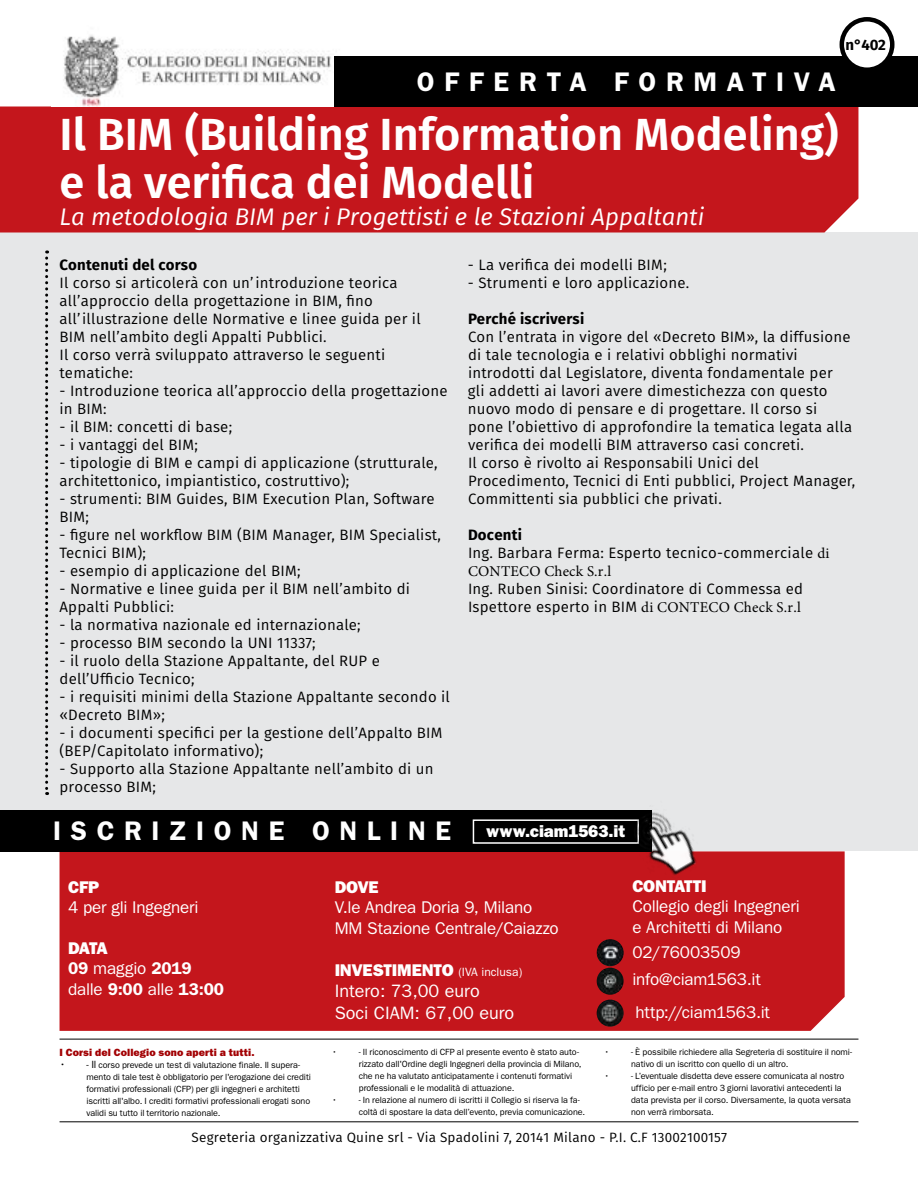
<style>
.page{position:relative;width:918px;height:1188px;background:#fff}
.page>*{position:absolute;margin:0;border:0;box-sizing:border-box;transform-origin:0 0}
.TITOLO_GROSSO_CHIARO{font:600 45px/48px "Fira Sans";color:#fff}
.t1{font:600 27px "Franklin Gothic";letter-spacing:.36em;color:#fff}
.SOMMARIO_CHIARO_CORS{font:italic 24px "Fira Sans";color:#fff}
.t2{font:18px "Franklin Gothic";color:#fff}
.t3{font:17.1px "Franklin Gothic";letter-spacing:-.01em;color:#fff}
.t4{font:800 17.1px "Franklin Gothic";letter-spacing:-.01em;color:#fff}
.t5{font:600 17.1px "Franklin Gothic";letter-spacing:-.01em;color:#fff}
.TESTO_BASE{font:15px/18px "Fira Sans";letter-spacing:.015em;color:#000}
.TESTO_BASE-2{font:700 15px "Fira Sans";letter-spacing:.015em;color:#000}
.TESTO_BASE-3{font:13.5px "Fira Sans";letter-spacing:.015em;color:#000}
.t6{font:800 10.5px "Franklin Gothic";letter-spacing:.01em;color:#a20003}
.t7{font:9px/12px "Franklin Gothic";letter-spacing:-.01em;color:#000}
.s1{font-weight:700}
.s2{font-family:"Minion Pro"}
.s3{font-weight:400}
.s4{font-weight:600}
.s5{font-size:10.5px}
.s6{font-weight:400;font-size:12px}
</style>
<div class="page">
<div style="left:0;top:232px;width:918px;height:619px;background:#e6e7e8"></div>
<div style="left:0;top:107px;width:858px;height:126px;background:#c4161c"></div>
<div style="left:60px;top:851px;width:785px;height:180px;background:#c4161c"></div>
<svg style="left:45px;top:250px;width:3px;height:545px"></svg>
<img style="left:597px;top:939px;width:27px;height:27px;border-radius:14px">
<img style="left:597px;top:968px;width:27px;height:27px;border-radius:14px">
<img style="left:597px;top:1000px;width:27px;height:27px;border-radius:14px">
<hr style="left:60px;top:1039px;width:798px;height:1px;background:#000">
<hr style="left:60px;top:1121px;width:798px;height:1px;background:#000">
<img style="left:63px;top:35px;width:272px;height:71px">
<div style="left:335px;top:56px;width:583px;height:50px;background:#000"></div>
<div style="left:0;top:810px;width:651px;height:41px;background:#000"></div>
<div style="left:473px;top:819px;width:166px;height:25px;border:2px solid #fff"></div>
<img style="left:621px;top:810px;width:88px;height:80px">
<div style="left:842px;top:19px;width:50px;height:51px;background:#fff;border-radius:50%"></div>
<div style="left:840px;top:17px;width:55px;height:55px;border:4px solid #000;border-radius:50%"></div>
<p class="TESTO_BASE-2" style="left:846px;top:32px;width:42px">n°402</p>
<p class="t1" style="left:417px;top:65px;width:420px">OFFERTA FORMATIVA</p>
<p class="TITOLO_GROSSO_CHIARO" style="left:60px;top:107px;width:781px">Il BIM (Building Information Modeling) e la verifica dei Modelli</p>
<p class="SOMMARIO_CHIARO_CORS" style="left:60px;top:199px;width:646px">La metodologia BIM per i Progettisti e le Stazioni Appaltanti</p>
<p class="TESTO_BASE-2" style="left:60px;top:252px;width:139px">Contenuti del corso</p>
<p class="TESTO_BASE" style="left:60px;top:273px;width:363px">Il corso si articolerà con un’introduzione teorica all’approccio della progettazione in BIM, fino all’illustrazione delle Normative e linee guida per il BIM nell’ambito degli Appalti Pubblici.</p>
<p class="TESTO_BASE" style="left:60px;top:345px;width:327px">Il corso verrà sviluppato attraverso le seguenti tematiche:</p>
<p class="TESTO_BASE" style="left:60px;top:381px;width:390px">- Introduzione teorica all’approccio della progettazione in BIM:</p>
<p class="TESTO_BASE" style="left:60px;top:417px;width:174px">- il BIM: concetti di base;</p>
<p class="TESTO_BASE" style="left:60px;top:435px;width:140px">- i vantaggi del BIM;</p>
<p class="TESTO_BASE" style="left:60px;top:453px;width:380px">- tipologie di BIM e campi di applicazione (strutturale, architettonico, impiantistico, costruttivo);</p>
<p class="TESTO_BASE" style="left:60px;top:489px;width:377px">- strumenti: BIM Guides, BIM Execution Plan, Software<br>BIM;</p>
<p class="TESTO_BASE" style="left:60px;top:525px;width:383px">- figure nel workflow BIM (BIM Manager, BIM Specialist,<br>Tecnici BIM);</p>
<p class="TESTO_BASE" style="left:60px;top:561px;width:243px">- esempio di applicazione del BIM;</p>
<p class="TESTO_BASE" style="left:60px;top:579px;width:352px">- Normative e linee guida per il BIM nell’ambito di<br>Appalti Pubblici:</p>
<p class="TESTO_BASE" style="left:60px;top:615px;width:303px">- la normativa nazionale ed internazionale;</p>
<p class="TESTO_BASE" style="left:60px;top:633px;width:258px">- processo BIM secondo la UNI 11337;</p>
<p class="TESTO_BASE" style="left:60px;top:651px;width:322px">- il ruolo della Stazione Appaltante, del RUP e dell’Ufficio Tecnico;</p>
<p class="TESTO_BASE" style="left:60px;top:687px;width:392px">- i requisiti minimi della Stazione Appaltante secondo il «Decreto BIM»;</p>
<p class="TESTO_BASE" style="left:60px;top:723px;width:385px">- i documenti specifici per la gestione dell’Appalto BIM (BEP/Capitolato informativo);</p>
<p class="TESTO_BASE" style="left:60px;top:759px;width:376px">- Supporto alla Stazione Appaltante nell’ambito di un processo BIM;</p>
<p class="TESTO_BASE" style="left:468px;top:255px;width:200px">- La verifica dei modelli BIM;</p>
<p class="TESTO_BASE" style="left:468px;top:273px;width:223px">- Strumenti e loro applicazione.</p>
<p class="TESTO_BASE" style="left:468px;top:309px;width:389px"><span class="s1">Perché iscriversi<br></span>Con l’entrata in vigore del «Decreto BIM», la diffusione di tale tecnologia e i relativi obblighi normativi introdotti dal Legislatore, diventa fondamentale per<br>gli addetti ai lavori avere dimestichezza con questo nuovo modo di pensare e di progettare. Il corso si pone l’obiettivo di approfondire la tematica legata alla verifica dei modelli BIM attraverso casi concreti.<br>Il corso è rivolto ai Responsabili Unici del Procedimento, Tecnici di Enti pubblici, Project Manager, Committenti sia pubblici che privati.</p>
<p class="TESTO_BASE" style="left:468px;top:525px;width:363px"><span class="s1">Docenti<br></span>Ing. Barbara Ferma: Esperto tecnico-commerciale <span class="s2">di CONTECO Check S.r.l<br></span>Ing. Ruben Sinisi: Coordinatore di Commessa ed Ispettore esperto in BIM <span class="s2">di CONTECO Check S.r.l</span></p>
<p class="t1" style="left:53px;top:815px;width:400px">ISCRIZIONE ONLINE</p>
<p class="t4" style="left:486px;top:822px;width:141px">www.ciam1563.it</p>
<p class="t4" style="left:68px;top:877px;width:33px">CFP</p>
<p class="t3" style="left:68px;top:897px;width:132px">4 per gli Ingegneri</p>
<p class="t4" style="left:68px;top:938px;width:41px">DATA</p>
<p class="t5" style="left:68px;top:958px;width:125px">09 <span class="s3">maggio</span> 2019</p>
<p class="t3" style="left:68px;top:979px;width:158px">dalle <span class="s4">9:00</span> alle <span class="s4">13:00</span></p>
<p class="t6" style="left:60px;top:1046px;width:197px">I Corsi del Collegio sono aperti a tutti.</p>
<p class="t7" style="left:87px;top:1059px;width:226px;text-indent:-27px"><span class="s5">• - Il</span> corso prevede un test di valutazione finale. Il supera&shy;mento di tale test è obbligatorio per l'erogazione dei crediti formativi professionali (CFP) per gli ingegneri e architetti iscritti all'albo. I crediti formativi professionali erogati sono validi su tutto il territorio nazionale.</p>
<p class="t4" style="left:335px;top:877px;width:45px">DOVE</p>
<p class="t3" style="left:335px;top:897px;width:199px">V.le Andrea Doria 9, Milano</p>
<p class="t3" style="left:335px;top:918px;width:226px">MM Stazione Centrale/Caiazzo</p>
<p class="t4" style="left:335px;top:960px;width:189px">INVESTIMENTO <span class="s6">(IVA inclusa)</span></p>
<p class="t2" style="left:335px;top:981px;width:147px">Intero: 73,00 euro</p>
<p class="t2" style="left:335px;top:1002px;width:181px">Soci CIAM: 67,00 euro</p>
<p class="t7" style="left:359px;top:1046px;width:224px;text-indent:-27px">• - Il riconoscimento di CFP al presente evento è stato auto&shy;rizzato dall'Ordine degli Ingegneri della provincia di Milano, che ne ha valutato anticipatamente i contenuti formativi professionali e le modalità di attuazione.</p>
<p class="t7" style="left:359px;top:1094px;width:228px;text-indent:-27px">• - In relazione al numero di iscritti il Collegio si riserva la fa&shy;coltà di spostare la data dell’evento, previa comunicazione.</p>
<p class="t4" style="left:632px;top:876px;width:76px">CONTATTI</p>
<p class="t3" style="left:632px;top:896px;width:169px">Collegio degli Ingegneri</p>
<p class="t3" style="left:632px;top:917px;width:151px">e Architetti di Milano</p>
<p class="t3" style="left:632px;top:942px;width:110px">02/76003509</p>
<p class="t3" style="left:632px;top:969px;width:130px">info@ciam1563.it</p>
<p class="t3" style="left:635px;top:1003px;width:136px">http://ciam1563.it</p>
<p class="t7" style="left:631px;top:1046px;width:223px;text-indent:-27px">• - È possibile richiedere alla Segreteria di sostituire il nomi&shy;nativo di un iscritto con quello di un altro.</p>
<p class="t7" style="left:631px;top:1070px;width:221px;text-indent:-27px">• - L’eventuale disdetta deve essere comunicata al nostro ufficio per e-mail entro 3 giorni lavorativi antecedenti la data prevista per il corso. Diversamente, la quota versata non verrà rimborsata.</p>
<p class="TESTO_BASE-3" style="left:192px;top:1127px;width:537px">Segreteria organizzativa Quine srl - Via Spadolini 7, 20141 Milano - P.I. C.F 13002100157</p>
</div>
